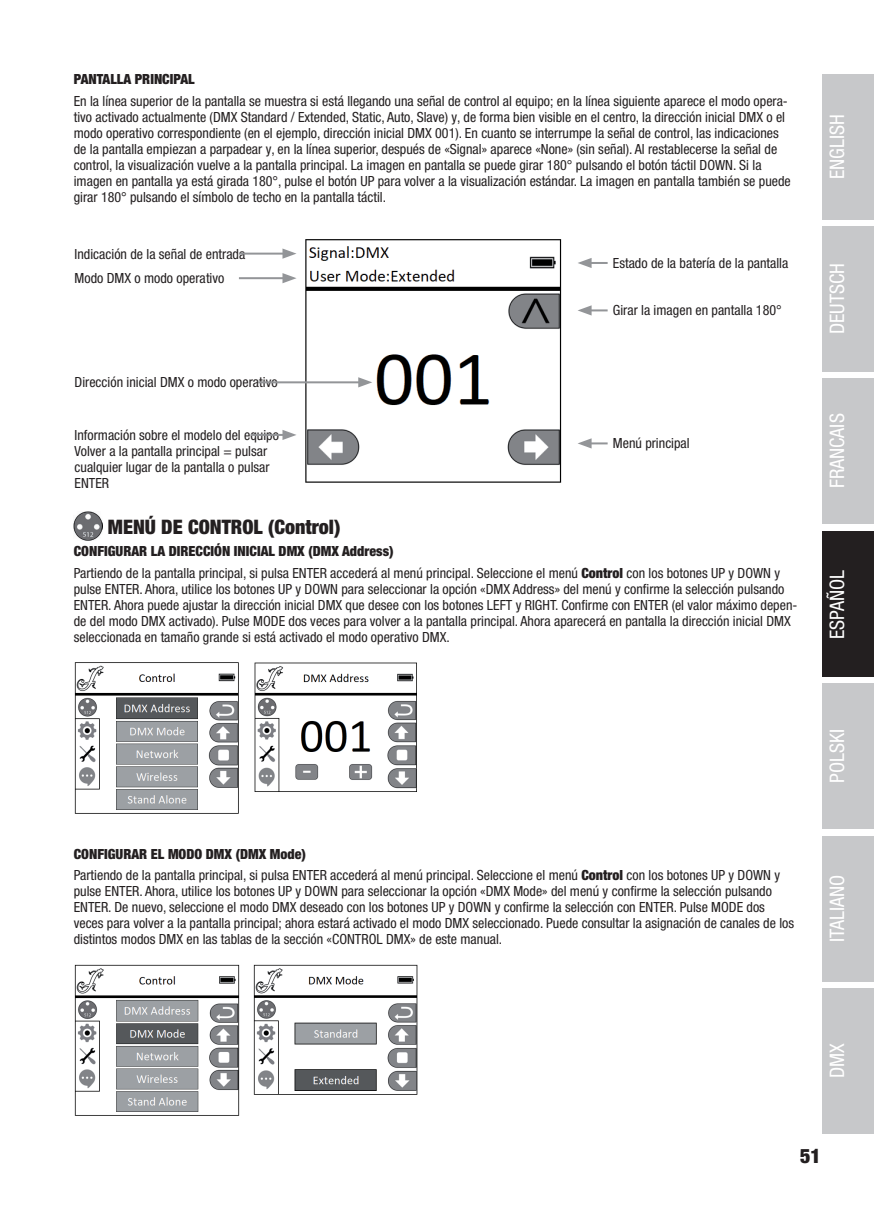
<style>
.page{position:relative;width:874px;height:1225px;background:#fff}
.page>*{position:absolute;margin:0;border:0;box-sizing:border-box;transform-origin:0 0}
.t1{font:condensed 20px "Helvetica Neue LT Std";color:#fff}
.t2{font:900 condensed 20px "Helvetica Neue LT Pro";color:#231f20}
.t3{font:900 condensed 20px "Helvetica Neue LT Std";color:#231f20}
.t4{font:condensed 14px/16px "Helvetica Neue LT Pro";color:#231f20}
.t5{font:900 condensed 14px "Helvetica Neue LT Pro";color:#231f20}
.s1{font-weight:900}
</style>
<div class="page">
<div style="left:821px;top:988px;width:52px;height:146px;background:#c7c8ca"></div>
<div style="left:821px;top:74px;width:52px;height:145px;background:#c7c8ca"></div>
<div style="left:821px;top:226px;width:52px;height:145px;background:#c7c8ca"></div>
<div style="left:821px;top:378px;width:52px;height:146px;background:#c7c8ca"></div>
<div style="left:821px;top:531px;width:52px;height:146px;background:#231f20"></div>
<div style="left:821px;top:683px;width:52px;height:146px;background:#c7c8ca"></div>
<div style="left:821px;top:836px;width:52px;height:145px;background:#c7c8ca"></div>
<img style="left:300px;top:239px;width:262px;height:244px">
<div style="left:365px;top:324px;width:14px;height:10px;background:#fff"></div>
<svg style="left:578px;top:258px;width:29px;height:10px"></svg>
<svg style="left:578px;top:305px;width:29px;height:10px"></svg>
<svg style="left:578px;top:438px;width:29px;height:10px"></svg>
<hr style="left:239px;top:253px;width:46px;height:2px;background:#939598">
<svg style="left:282px;top:248px;width:14px;height:11px"></svg>
<hr style="left:239px;top:277px;width:46px;height:2px;background:#939598">
<svg style="left:282px;top:273px;width:14px;height:10px"></svg>
<hr style="left:258px;top:381px;width:103px;height:2px;background:#939598">
<svg style="left:358px;top:377px;width:14px;height:10px"></svg>
<hr style="left:251px;top:434px;width:34px;height:2px;background:#939598">
<svg style="left:282px;top:430px;width:14px;height:10px"></svg>
<img style="left:74px;top:511px;width:29px;height:29px">
<img style="left:74px;top:662px;width:165px;height:152px">
<img style="left:254px;top:662px;width:163px;height:130px">
<img style="left:74px;top:964px;width:166px;height:152px">
<img style="left:253px;top:964px;width:165px;height:131px">
<p class="t5" style="left:74px;top:71px;width:122px">PANTALLA PRINCIPAL</p>
<p class="t4" style="left:74px;top:93px;width:718px">En la línea superior de la pantalla se muestra si está llegando una señal de control al equipo; en la línea siguiente aparece el modo opera&shy;tivo activado actualmente (DMX Standard / Extended, Static, Auto, Slave) y, de forma bien visible en el centro, la dirección inicial DMX o el modo operativo correspondiente (en el ejemplo, dirección inicial DMX 001). En cuanto se interrumpe la señal de control, las indicaciones de la pantalla empiezan a parpadear y, en la línea superior, después de «Signal» aparece «None» (sin señal). Al restablecerse la señal de control, la visualización vuelve a la pantalla principal. La imagen en pantalla se puede girar 180° pulsando el botón táctil DOWN. Si la imagen en pantalla ya está girada 180°, pulse el botón UP para volver a la visualización estándar. La imagen en pantalla también se puede girar 180° pulsando el símbolo de techo en la pantalla táctil.</p>
<p class="t4" style="left:75px;top:241px;width:172px;line-height:24.6px">Indicación de la señal de entrada<br>Modo DMX o modo operativo</p>
<p class="t4" style="left:75px;top:374px;width:204px">Dirección inicial DMX o modo operativo</p>
<p class="t4" style="left:75px;top:427px;width:206px">Información sobre el modelo del equipo<br>Volver a la pantalla principal = pulsar cualquier lugar de la pantalla o pulsar<br>ENTER</p>
<p class="t4" style="left:612px;top:255px;width:177px">Estado de la batería de la pantalla</p>
<p class="t4" style="left:612px;top:302px;width:170px">Girar la imagen en pantalla 180°</p>
<p class="t4" style="left:612px;top:435px;width:78px">Menú principal</p>
<h1 class="t2" style="left:108px;top:515px;width:234px">MENÚ DE CONTROL (Control)</h1>
<p class="t4" style="left:74px;top:540px;width:707px;line-height:21.6px"><span class="s1">CONFIGURAR LA DIRECCIÓN INICIAL DMX (DMX Address)<br></span>Partiendo de la pantalla principal, si pulsa ENTER accederá al menú principal. Seleccione el menú <span class="s1">Control</span> con los botones UP y DOWN y</p>
<p class="t4" style="left:74px;top:580px;width:724px">pulse ENTER. Ahora, utilice los botones UP y DOWN para seleccionar la opción «DMX Address» del menú y confirme la selección pulsando ENTER. Ahora puede ajustar la dirección inicial DMX que desee con los botones LEFT y RIGHT. Confirme con ENTER (el valor máximo depen&shy;de del modo DMX activado). Pulse MODE dos veces para volver a la pantalla principal. Ahora aparecerá en pantalla la dirección inicial DMX seleccionada en tamaño grande si está activado el modo operativo DMX.</p>
<h1 class="t1" style="left:824px;top:179px;width:66px;rotate:-90deg">ENGLISH</h1>
<h1 class="t1" style="left:824px;top:334px;width:73px;rotate:-90deg">DEUTSCH</h1>
<h1 class="t1" style="left:824px;top:488px;width:76px;rotate:-90deg">FRANCAIS</h1>
<h1 class="t1" style="left:825px;top:639px;width:71px;rotate:-90deg">ESPAÑOL</h1>
<p class="t4" style="left:74px;top:842px;width:707px;line-height:21.6px"><span class="s1">CONFIGURAR EL MODO DMX (DMX Mode)<br></span>Partiendo de la pantalla principal, si pulsa ENTER accederá al menú principal. Seleccione el menú <span class="s1">Control</span> con los botones UP y DOWN y</p>
<p class="t4" style="left:74px;top:883px;width:721px">pulse ENTER. Ahora, utilice los botones UP y DOWN para seleccionar la opción «DMX Mode» del menú y confirme la selección pulsando ENTER. De nuevo, seleccione el modo DMX deseado con los botones UP y DOWN y confirme la selección con ENTER. Pulse MODE dos veces para volver a la pantalla principal; ahora estará activado el modo DMX seleccionado. Puede consultar la asignación de canales de los distintos modos DMX en las tablas de la sección «CONTROL DMX» de este manual.</p>
<h1 class="t1" style="left:825px;top:783px;width:55px;rotate:-90deg">POLSKI</h1>
<h1 class="t1" style="left:825px;top:942px;width:69px;rotate:-90deg">ITALIANO</h1>
<h1 class="t1" style="left:825px;top:1078px;width:36px;rotate:-90deg">DMX</h1>
<h1 class="t3" style="left:799px;top:1143px;width:22px">51</h1>
</div>
